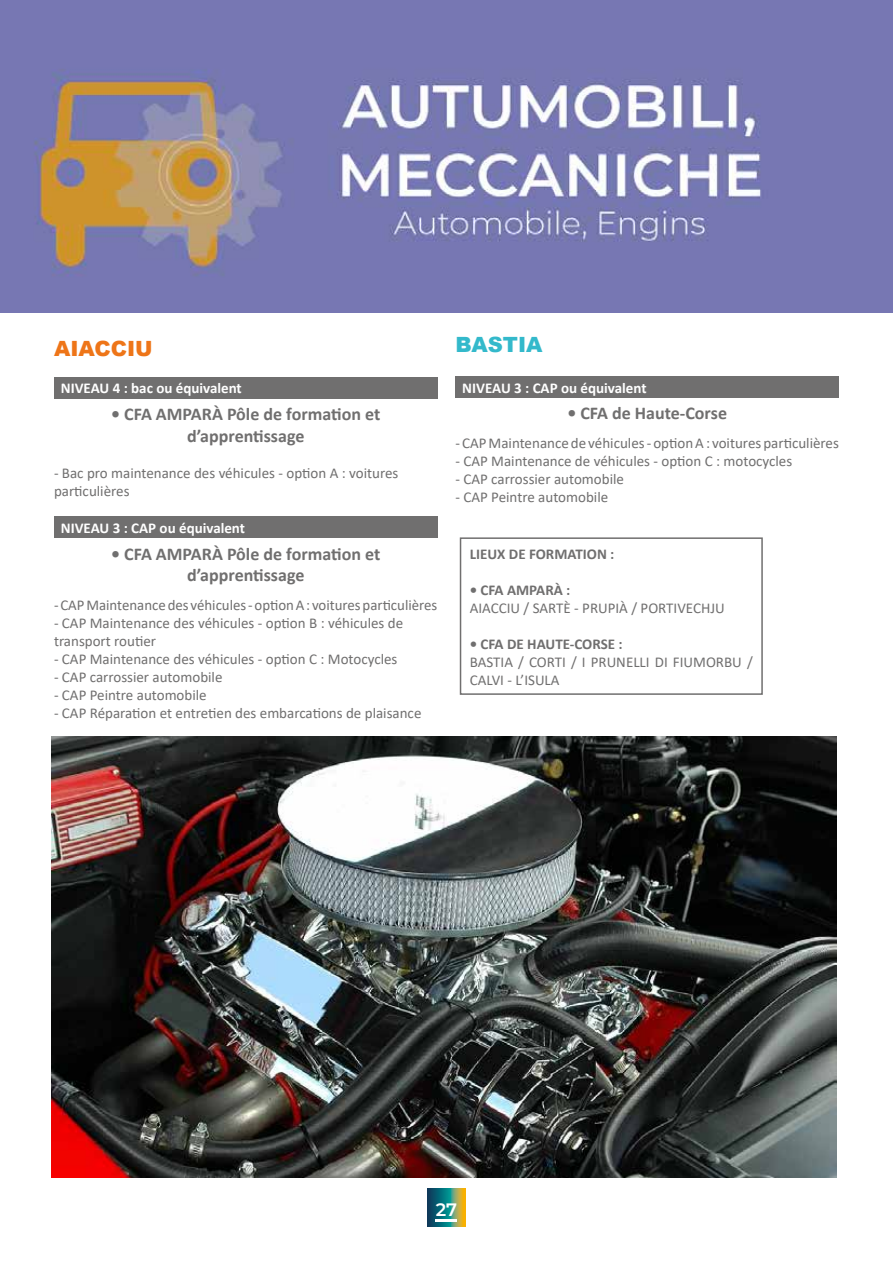
<style>
.page{position:relative;width:893px;height:1263px;background:#fff}
.page>*{position:absolute;margin:0;border:0;box-sizing:border-box;transform-origin:0 0}
.t1{font:900 21px "Arial";color:#ee7518}
.t2{font:900 21px "Arial";color:#33b9cb}
.t3{font:700 18px/21.6px "Calibri";color:#706f6f;text-align:center}
.t4{font:600 18px "Montserrat";color:#fff}
.t5{font:15px/18px "Calibri";color:#706f6f}
.t6{font:700 15px "Calibri";color:#fff}
.t7{font:700 15px "Calibri";color:#706f6f}
</style>
<div class="page">
<svg style="left:428px;top:1188px;width:37px;height:39px"></svg>
<hr style="left:436px;top:1219px;width:21px;height:3px;background:#fff">
<div style="left:54px;top:377px;width:383px;height:21px;background:#706f6f"></div>
<div style="left:54px;top:517px;width:383px;height:21px;background:#706f6f"></div>
<div style="left:455px;top:376px;width:384px;height:22px;background:#706f6f"></div>
<img style="left:0;top:0;width:893px;height:313px">
<img style="left:51px;top:737px;width:785px;height:440px">
<div style="left:460px;top:537px;width:303px;height:158px;border:2px solid #706f6f"></div>
<h1 class="t1" style="left:54px;top:333px;width:100px">AIACCIU</h1>
<p class="t6" style="left:61px;top:378px;width:183px">NIVEAU 4 : bac ou équivalent</p>
<p class="t3" style="left:111px;top:403px;width:271px">• CFA AMPARÀ Pôle de formation et d’apprentissage</p>
<p class="t5" style="left:54px;top:463px;width:346px">- Bac pro maintenance des véhicules - option A : voitures particulières</p>
<p class="t6" style="left:61px;top:517px;width:186px">NIVEAU 3 : CAP ou équivalent</p>
<p class="t3" style="left:111px;top:542px;width:271px">• CFA AMPARÀ Pôle de formation et d’apprentissage</p>
<p class="t5" style="left:54px;top:595px;width:385px">- CAP Maintenance des véhicules - option A : voitures particulières</p>
<p class="t5" style="left:54px;top:613px;width:351px">- CAP Maintenance des véhicules - option B : véhicules de transport routier</p>
<p class="t5" style="left:54px;top:649px;width:345px">- CAP Maintenance des véhicules - option C : Motocycles</p>
<p class="t5" style="left:54px;top:667px;width:170px">- CAP carrossier automobile</p>
<p class="t5" style="left:54px;top:685px;width:154px">- CAP Peintre automobile</p>
<p class="t5" style="left:54px;top:703px;width:369px">- CAP Réparation et entretien des embarcations de plaisance</p>
<h1 class="t2" style="left:455px;top:329px;width:89px">BASTIA</h1>
<p class="t6" style="left:462px;top:377px;width:186px">NIVEAU 3 : CAP ou équivalent</p>
<p class="t3" style="left:567px;top:402px;width:161px">• CFA de Haute-Corse</p>
<p class="t5" style="left:455px;top:434px;width:385px">- CAP Maintenance de véhicules - option A : voitures particulières</p>
<p class="t5" style="left:455px;top:452px;width:338px">- CAP Maintenance de véhicules - option C : motocycles</p>
<p class="t5" style="left:455px;top:470px;width:170px">- CAP carrossier automobile</p>
<p class="t5" style="left:455px;top:488px;width:154px">- CAP Peintre automobile</p>
<p class="t7" style="left:470px;top:543px;width:146px">LIEUX DE FORMATION :</p>
<p class="t7" style="left:470px;top:579px;width:102px">• CFA AMPARÀ :</p>
<p class="t5" style="left:470px;top:598px;width:256px">AIACCIU / SARTÈ - PRUPIÀ / PORTIVECHJU</p>
<p class="t7" style="left:470px;top:633px;width:154px">• CFA DE HAUTE-CORSE :</p>
<p class="t5" style="left:470px;top:652px;width:284px">BASTIA / CORTI / I PRUNELLI DI FIUMORBU /<br>CALVI - L’ISULA</p>
<p class="t4" style="left:436px;top:1197px;width:23px">27</p>
</div>
